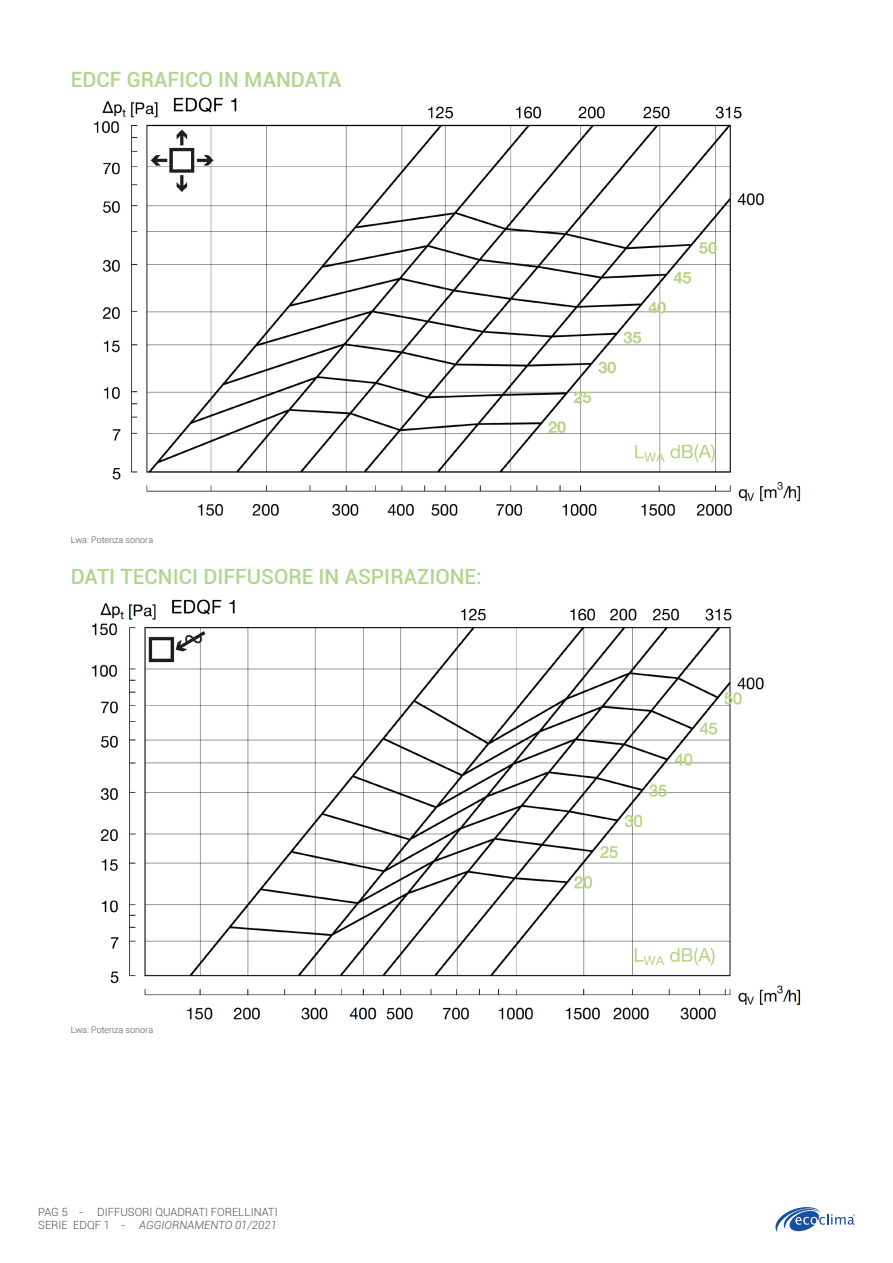
<style>
.page{position:relative;width:893px;height:1263px;background:#fff}
.page>*{position:absolute;margin:0;border:0;box-sizing:border-box;transform-origin:0 0}
.Sottotitolo_colorato{font:500 21px "Roboto";color:#b0d68f}
.t1{font:300 11.25px/13.5px "Roboto";color:#505253}
.didascalia_tabella{font:300 9px "Roboto";color:#57585a}
.s1{font-style:italic}
</style>
<div class="page">
<svg style="left:775px;top:1207px;width:80px;height:25px"></svg>
<img style="left:93px;top:97px;width:708px;height:419px">
<img style="left:91px;top:599px;width:710px;height:421px">
<p class="Sottotitolo_colorato" style="left:71px;top:65px;width:272px">EDCF GRAFICO IN MANDATA</p>
<p class="didascalia_tabella" style="left:71px;top:533px;width:84px">Lwa: Potenza sonora</p>
<p class="Sottotitolo_colorato" style="left:71px;top:562px;width:413px">DATI TECNICI DIFFUSORE IN ASPIRAZIONE:</p>
<p class="didascalia_tabella" style="left:71px;top:1023px;width:84px">Lwa: Potenza sonora</p>
<p class="t1" style="left:38px;top:1204px;width:241px">PAG 5 - DIFFUSORI QUADRATI FORELLINATI<br>SERIE EDQF 1 - <span class="s1">AGGIORNAMENTO 01/2021</span></p>
</div>
